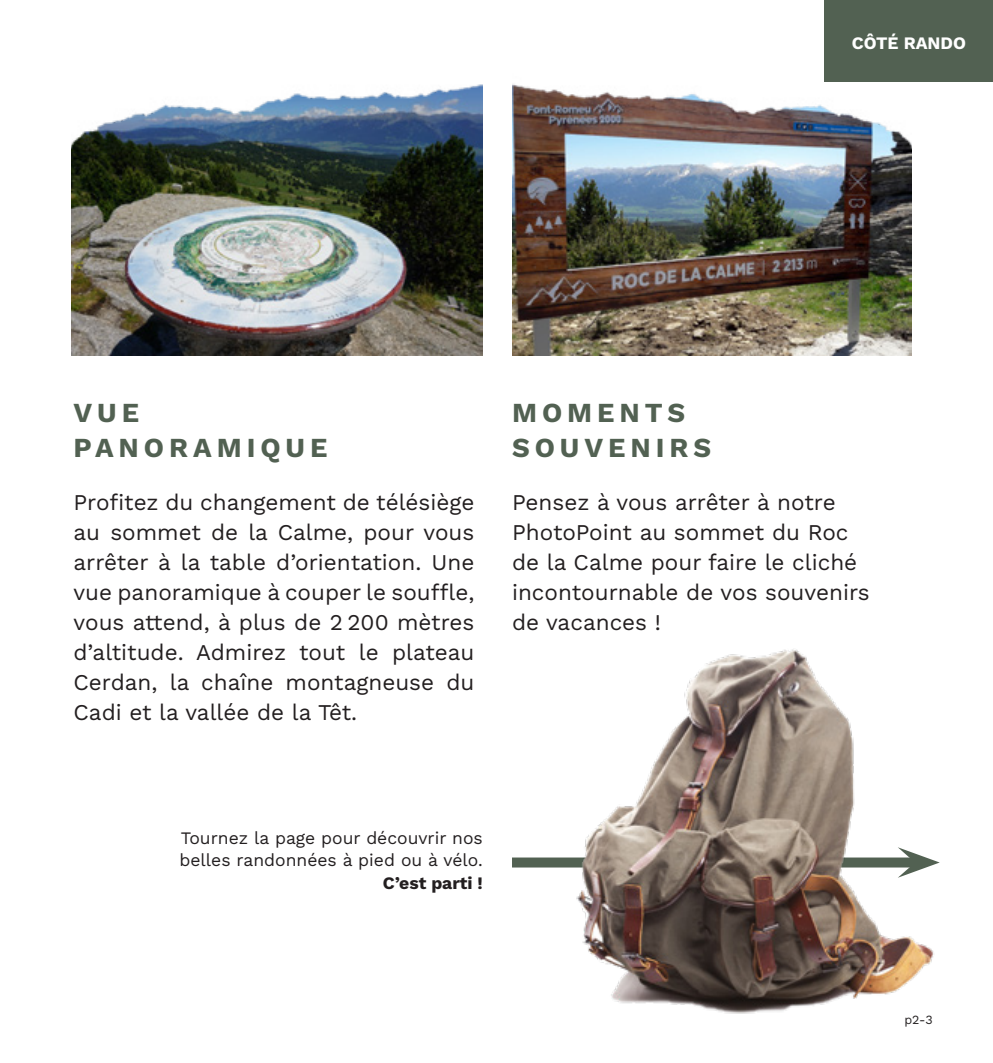
<style>
.page{position:relative;width:993px;height:1063px;background:#fff}
.page>*{position:absolute;margin:0;border:0;box-sizing:border-box;transform-origin:0 0}
.t1{font:700 27.5px/35px "Work Sans";letter-spacing:.18em;color:#526152}
.t2{font:22.5px/30px "Work Sans";color:#231f20;text-align:justify}
.t3{font:17.5px/22.5px "Work Sans";color:#231f20;text-align:right}
.t4{font:700 17.5px "Work Sans";color:#fff}
.t5{font:12.5px "Work Sans";color:#231f20}
.s1{font-weight:700}
</style>
<div class="page">
<img style="left:512px;top:181px;width:398px;height:175px">
<img style="left:72px;top:181px;width:410px;height:174px">
<div style="left:512px;top:858px;width:402px;height:10px;background:#526152"></div>
<img style="left:551px;top:649px;width:389px;height:365px">
<img style="left:72px;top:84px;width:410px;height:97px">
<img style="left:512px;top:84px;width:398px;height:97px">
<div style="left:824px;top:0;width:168px;height:82px;background:#526152"></div>
<p class="t4" style="left:851px;top:30px;width:116px">CÔTÉ RANDO</p>
<p class="t1" style="left:73px;top:394px;width:255px">VUE<br>PANORAMIQUE</p>
<p class="t2" style="left:73px;top:487px;width:402px">Profitez du changement de télésiège au sommet de la Calme, pour vous arrêter à la table d’orientation. Une vue panoramique à couper le souffle, vous attend, à plus de 2 200 mètres d’altitude. Admirez tout le plateau Cerdan, la chaîne montagneuse du Cadi et la vallée de la Têt.</p>
<p class="t1" style="left:512px;top:394px;width:175px">MOMENTS</p>
<p class="t1" style="left:512px;top:429px;width:201px">SOUVENIRS</p>
<p class="t2" style="left:512px;top:487px;width:359px;text-align:left">Pensez à vous arrêter à notre<br>PhotoPoint au sommet du Roc de la Calme pour faire le cliché incontournable de vos souvenirs de vacances !</p>
<p class="t3" style="left:179px;top:826px;width:305px">Tournez la page pour découvrir nos belles randonnées à pied ou à vélo.<br><span class="s1">C’est parti !</span></p>
<p class="t5" style="left:904px;top:1010px;width:30px">p2-3</p>
</div>
